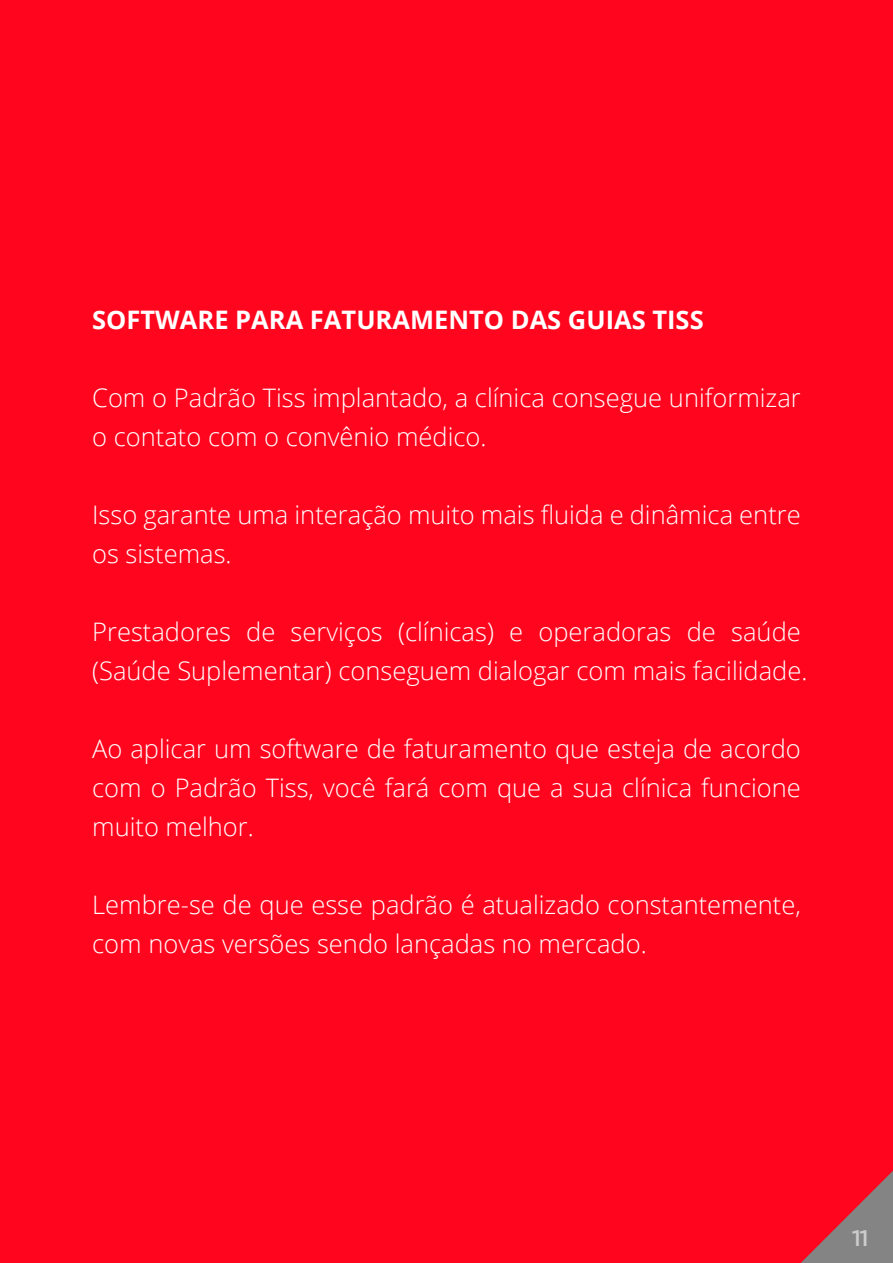
<style>
.page{position:relative;width:893px;height:1263px;background:#ff061e}
.page>*{position:absolute;margin:0;border:0;box-sizing:border-box;transform-origin:0 0}
.t1{font:300 25.5px/39px "Open Sans";color:#fff}
.t2{font:700 25.5px "Open Sans";color:#fff}
.t3{font:600 23.25px "Flexo";color:#ccc}
</style>
<div class="page">
<svg style="left:801px;top:1171px;width:92px;height:92px"></svg>
<p class="t2" style="left:92px;top:302px;width:613px">SOFTWARE PARA FATURAMENTO DAS GUIAS TISS</p>
<p class="t1" style="left:92px;top:377px;width:710px">Com o Padrão Tiss implantado, a clínica consegue uniformizar o contato com o convênio médico.</p>
<p class="t1" style="left:92px;top:494px;width:710px">Isso garante uma interação muito mais fluida e dinâmica entre os sistemas.</p>
<p class="t1" style="left:92px;top:611px;width:717px">Prestadores de serviços (clínicas) e operadoras de saúde (Saúde Suplementar) conseguem dialogar com mais facilidade.</p>
<p class="t1" style="left:92px;top:728px;width:710px;text-align:justify">Ao aplicar um software de faturamento que esteja de acordo com o Padrão Tiss, você fará com que a sua clínica funcione muito melhor.</p>
<p class="t1" style="left:92px;top:884px;width:710px">Lembre-se de que esse padrão é atualizado constantemente, com novas versões sendo lançadas no mercado.</p>
<p class="t3" style="left:852px;top:1224px;width:18px">11</p>
</div>
